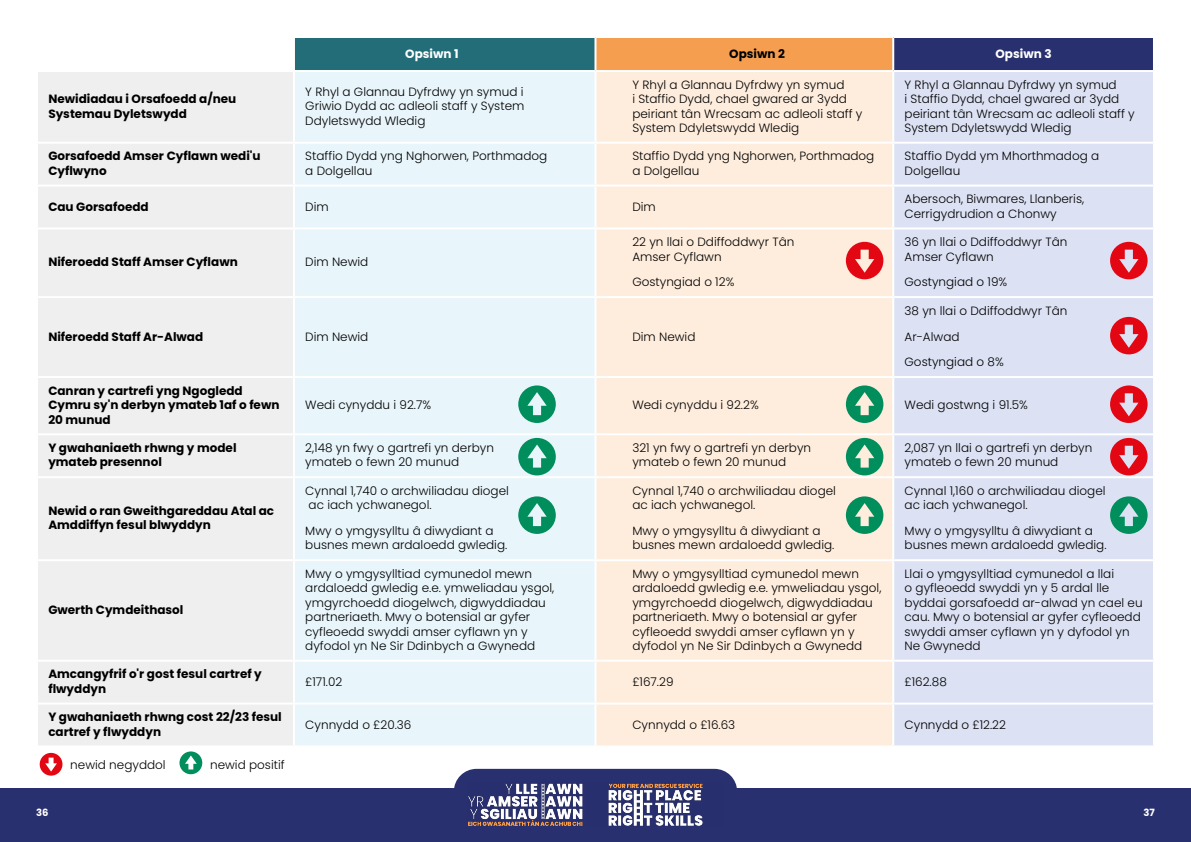
<style>
.page{position:relative;width:1191px;height:842px;background:#fff}
.page>*{position:absolute;margin:0;border:0;box-sizing:border-box;transform-origin:0 0}
.t1{font:300 12px/14.4px "Poppins";color:#000}
.t2{font:700 12px/14.4px "Poppins";color:#000}
.t3{font:700 12px "Poppins";color:#fff}
.t4{font:700 10px "Poppins";color:#fff}
</style>
<div class="page">
<div style="left:0;top:789px;width:609px;height:53px;background:#29306f"></div>
<div style="left:581px;top:789px;width:610px;height:53px;background:#29306f"></div>
<div style="left:454px;top:769px;width:283px;height:20px;background:#29306f"></div>
<img style="left:467px;top:782px;width:257px;height:44px">
<div style="left:294px;top:37px;width:301px;height:34px;background:#236d78"></div>
<div style="left:595px;top:37px;width:298px;height:34px;background:#f59e50"></div>
<div style="left:893px;top:37px;width:261px;height:34px;background:#29306f"></div>
<div style="left:38px;top:72px;width:255px;height:673px;background:#eeefee"></div>
<div style="left:295px;top:72px;width:299px;height:673px;background:#e8f5fb"></div>
<div style="left:596px;top:72px;width:296px;height:673px;background:#feeddd"></div>
<div style="left:894px;top:72px;width:259px;height:673px;background:#dce2f4"></div>
<hr style="left:294px;top:36px;width:301px;height:2px;background:#fff">
<hr style="left:293px;top:38px;width:2px;height:32px;background:#fff">
<hr style="left:595px;top:36px;width:298px;height:2px;background:#fff">
<hr style="left:594px;top:38px;width:2px;height:32px;background:#fff">
<hr style="left:893px;top:36px;width:262px;height:2px;background:#fff">
<hr style="left:892px;top:38px;width:2px;height:32px;background:#fff">
<hr style="left:1153px;top:38px;width:2px;height:32px;background:#fff">
<hr style="left:294px;top:70px;width:301px;height:2px;background:#fff">
<hr style="left:595px;top:70px;width:298px;height:2px;background:#fff">
<hr style="left:893px;top:70px;width:262px;height:2px;background:#fff">
<hr style="left:36px;top:142px;width:258px;height:2px;background:#fff">
<hr style="left:294px;top:142px;width:301px;height:2px;background:#fff">
<hr style="left:595px;top:142px;width:298px;height:2px;background:#fff">
<hr style="left:893px;top:142px;width:262px;height:2px;background:#fff">
<hr style="left:36px;top:185px;width:258px;height:2px;background:#fff">
<hr style="left:294px;top:185px;width:301px;height:2px;background:#fff">
<hr style="left:595px;top:185px;width:298px;height:2px;background:#fff">
<hr style="left:893px;top:185px;width:262px;height:2px;background:#fff">
<hr style="left:36px;top:227px;width:258px;height:2px;background:#fff">
<hr style="left:294px;top:227px;width:301px;height:2px;background:#fff">
<hr style="left:595px;top:227px;width:298px;height:2px;background:#fff">
<hr style="left:893px;top:227px;width:262px;height:2px;background:#fff">
<hr style="left:36px;top:296px;width:258px;height:2px;background:#fff">
<hr style="left:294px;top:296px;width:301px;height:2px;background:#fff">
<hr style="left:595px;top:296px;width:298px;height:2px;background:#fff">
<hr style="left:893px;top:296px;width:262px;height:2px;background:#fff">
<hr style="left:36px;top:376px;width:258px;height:2px;background:#fff">
<hr style="left:294px;top:376px;width:301px;height:2px;background:#fff">
<hr style="left:595px;top:376px;width:298px;height:2px;background:#fff">
<hr style="left:893px;top:376px;width:262px;height:2px;background:#fff">
<hr style="left:36px;top:433px;width:258px;height:2px;background:#fff">
<hr style="left:294px;top:433px;width:301px;height:2px;background:#fff">
<hr style="left:595px;top:433px;width:298px;height:2px;background:#fff">
<hr style="left:893px;top:433px;width:262px;height:2px;background:#fff">
<hr style="left:36px;top:476px;width:258px;height:2px;background:#fff">
<hr style="left:294px;top:476px;width:301px;height:2px;background:#fff">
<hr style="left:595px;top:476px;width:298px;height:2px;background:#fff">
<hr style="left:893px;top:476px;width:262px;height:2px;background:#fff">
<hr style="left:36px;top:559px;width:258px;height:2px;background:#fff">
<hr style="left:294px;top:559px;width:301px;height:2px;background:#fff">
<hr style="left:595px;top:559px;width:298px;height:2px;background:#fff">
<hr style="left:893px;top:559px;width:262px;height:2px;background:#fff">
<hr style="left:36px;top:660px;width:258px;height:2px;background:#fff">
<hr style="left:294px;top:660px;width:301px;height:2px;background:#fff">
<hr style="left:595px;top:660px;width:298px;height:2px;background:#fff">
<hr style="left:893px;top:660px;width:262px;height:2px;background:#fff">
<hr style="left:36px;top:703px;width:258px;height:2px;background:#fff">
<hr style="left:294px;top:703px;width:301px;height:2px;background:#fff">
<hr style="left:595px;top:703px;width:298px;height:2px;background:#fff">
<hr style="left:893px;top:703px;width:262px;height:2px;background:#fff">
<svg style="left:518px;top:385px;width:38px;height:38px"></svg>
<svg style="left:518px;top:438px;width:38px;height:37px"></svg>
<svg style="left:518px;top:496px;width:38px;height:38px"></svg>
<svg style="left:846px;top:385px;width:37px;height:38px"></svg>
<svg style="left:846px;top:242px;width:37px;height:37px"></svg>
<svg style="left:846px;top:438px;width:37px;height:37px"></svg>
<svg style="left:846px;top:496px;width:37px;height:38px"></svg>
<svg style="left:1110px;top:385px;width:37px;height:38px"></svg>
<svg style="left:1110px;top:242px;width:37px;height:37px"></svg>
<svg style="left:1110px;top:317px;width:37px;height:37px"></svg>
<svg style="left:1110px;top:438px;width:37px;height:37px"></svg>
<svg style="left:1110px;top:496px;width:37px;height:38px"></svg>
<svg style="left:179px;top:751px;width:23px;height:23px"></svg>
<svg style="left:40px;top:753px;width:22px;height:23px"></svg>
<p class="t3" style="left:405px;top:47px;width:55px">Opsiwn 1</p>
<p class="t2" style="left:729px;top:47px;width:57px">Opsiwn 2</p>
<p class="t3" style="left:995px;top:47px;width:58px">Opsiwn 3</p>
<p class="t2" style="left:48px;top:92px;width:189px">Newidiadau i Orsafoedd a/neu<br>Systemau Dyletswydd</p>
<p class="t1" style="left:305px;top:85px;width:221px;text-align:justify">Y Rhyl a Glannau Dyfrdwy yn symud i Griwio Dydd ac adleoli staff y System Ddyletswydd Wledig</p>
<p class="t1" style="left:632px;top:77px;width:232px">Y Rhyl a Glannau Dyfrdwy yn symud<br>i Staffio Dydd, chael gwared ar 3ydd peiriant tân Wrecsam ac adleoli staff y System Ddyletswydd Wledig</p>
<p class="t1" style="left:904px;top:77px;width:232px">Y Rhyl a Glannau Dyfrdwy yn symud<br>i Staffio Dydd, chael gwared ar 3ydd peiriant tân Wrecsam ac adleoli staff y System Ddyletswydd Wledig</p>
<p class="t2" style="left:48px;top:149px;width:214px">Gorsafoedd Amser Cyflawn wedi'u<br>Cyflwyno</p>
<p class="t1" style="left:305px;top:149px;width:243px">Staffio Dydd yng Nghorwen, Porthmadog a Dolgellau</p>
<p class="t1" style="left:632px;top:149px;width:243px">Staffio Dydd yng Nghorwen, Porthmadog a Dolgellau</p>
<p class="t1" style="left:904px;top:149px;width:196px">Staffio Dydd ym Mhorthmadog a<br>Dolgellau</p>
<p class="t2" style="left:48px;top:199px;width:102px">Cau Gorsafoedd</p>
<p class="t1" style="left:305px;top:199px;width:25px">Dim</p>
<p class="t1" style="left:632px;top:199px;width:25px">Dim</p>
<p class="t1" style="left:904px;top:192px;width:181px">Abersoch, Biwmares, Llanberis,<br>Cerrigydrudion a Chonwy</p>
<p class="t2" style="left:48px;top:255px;width:191px">Niferoedd Staff Amser Cyflawn</p>
<p class="t1" style="left:305px;top:255px;width:65px">Dim Newid</p>
<p class="t1" style="left:632px;top:235px;width:163px">22 yn llai o Ddiffoddwyr Tân<br>Amser Cyflawn</p>
<p class="t1" style="left:632px;top:275px;width:104px">Gostyngiad o 12%</p>
<p class="t1" style="left:904px;top:235px;width:164px">36 yn llai o Ddiffoddwyr Tân<br>Amser Cyflawn</p>
<p class="t1" style="left:904px;top:275px;width:104px">Gostyngiad o 19%</p>
<p class="t2" style="left:48px;top:329px;width:156px">Niferoedd Staff Ar-Alwad</p>
<p class="t1" style="left:305px;top:329px;width:65px">Dim Newid</p>
<p class="t1" style="left:632px;top:329px;width:65px">Dim Newid</p>
<p class="t1" style="left:904px;top:298px;width:164px;line-height:25.7px">38 yn llai o Ddiffoddwyr Tân<br>Ar-Alwad<br>Gostyngiad o 8%</p>
<p class="t2" style="left:48px;top:383px;width:233px">Canran y cartrefi yng Ngogledd<br>Cymru sy'n derbyn ymateb 1af o fewn<br>20 munud</p>
<p class="t1" style="left:305px;top:398px;width:127px">Wedi cynyddu i 92.7%</p>
<p class="t1" style="left:632px;top:398px;width:128px">Wedi cynyddu i 92.2%</p>
<p class="t1" style="left:904px;top:398px;width:125px">Wedi gostwng i 91.5%</p>
<p class="t2" style="left:48px;top:441px;width:190px">Y gwahaniaeth rhwng y model ymateb presennol</p>
<p class="t1" style="left:305px;top:441px;width:190px">2,148 yn fwy o gartrefi yn derbyn ymateb o fewn 20 munud</p>
<p class="t1" style="left:632px;top:441px;width:180px">321 yn fwy o gartrefi yn derbyn ymateb o fewn 20 munud</p>
<p class="t1" style="left:904px;top:441px;width:189px">2,087 yn llai o gartrefi yn derbyn ymateb o fewn 20 munud</p>
<p class="t2" style="left:48px;top:504px;width:227px">Newid o ran Gweithgareddau Atal ac<br>Amddiffyn fesul blwyddyn</p>
<p class="t1" style="left:305px;top:484px;width:205px">Cynnal 1,740 o archwiliadau diogel ac iach ychwanegol.</p>
<p class="t1" style="left:305px;top:524px;width:203px">Mwy o ymgysylltu â diwydiant a busnes mewn ardaloedd gwledig.</p>
<p class="t1" style="left:632px;top:484px;width:205px">Cynnal 1,740 o archwiliadau diogel ac iach ychwanegol.</p>
<p class="t1" style="left:632px;top:524px;width:203px">Mwy o ymgysylltu â diwydiant a busnes mewn ardaloedd gwledig.</p>
<p class="t1" style="left:904px;top:484px;width:202px">Cynnal 1,160 o archwiliadau diogel ac iach ychwanegol.</p>
<p class="t1" style="left:904px;top:524px;width:203px">Mwy o ymgysylltu â diwydiant a busnes mewn ardaloedd gwledig.</p>
<p class="t2" style="left:48px;top:603px;width:137px">Gwerth Cymdeithasol</p>
<p class="t1" style="left:305px;top:567px;width:250px">Mwy o ymgysylltiad cymunedol mewn ardaloedd gwledig e.e. ymweliadau ysgol, ymgyrchoedd diogelwch, digwyddiadau partneriaeth. Mwy o botensial ar gyfer cyfleoedd swyddi amser cyflawn yn y dyfodol yn Ne Sir Ddinbych a Gwynedd</p>
<p class="t1" style="left:632px;top:567px;width:250px">Mwy o ymgysylltiad cymunedol mewn ardaloedd gwledig e.e. ymweliadau ysgol, ymgyrchoedd diogelwch, digwyddiadau partneriaeth. Mwy o botensial ar gyfer cyfleoedd swyddi amser cyflawn yn y dyfodol yn Ne Sir Ddinbych a Gwynedd</p>
<p class="t1" style="left:904px;top:567px;width:239px">Llai o ymgysylltiad cymunedol a llai<br>o gyfleoedd swyddi yn y 5 ardal lle byddai gorsafoedd ar-alwad yn cael eu cau. Mwy o botensial ar gyfer cyfleoedd swyddi amser cyflawn yn y dyfodol yn<br>Ne Gwynedd</p>
<p class="t2" style="left:48px;top:667px;width:215px">Amcangyfrif o'r gost fesul cartref y flwyddyn</p>
<p class="t1" style="left:305px;top:674px;width:38px">£171.02</p>
<p class="t1" style="left:632px;top:674px;width:43px">£167.29</p>
<p class="t1" style="left:904px;top:674px;width:44px">£162.88</p>
<p class="t2" style="left:48px;top:710px;width:235px">Y gwahaniaeth rhwng cost 22/23 fesul cartref y flwyddyn</p>
<p class="t1" style="left:305px;top:717px;width:108px">Cynnydd o £20.36</p>
<p class="t1" style="left:632px;top:717px;width:104px">Cynnydd o £16.63</p>
<p class="t1" style="left:904px;top:717px;width:103px">Cynnydd o £12.22</p>
<p class="t1" style="left:70px;top:758px;width:97px">newid negyddol</p>
<p class="t1" style="left:210px;top:758px;width:76px">newid positif</p>
<p class="t4" style="left:36px;top:807px;width:14px">36</p>
<p class="t4" style="left:1143px;top:807px;width:13px">37</p>
</div>
